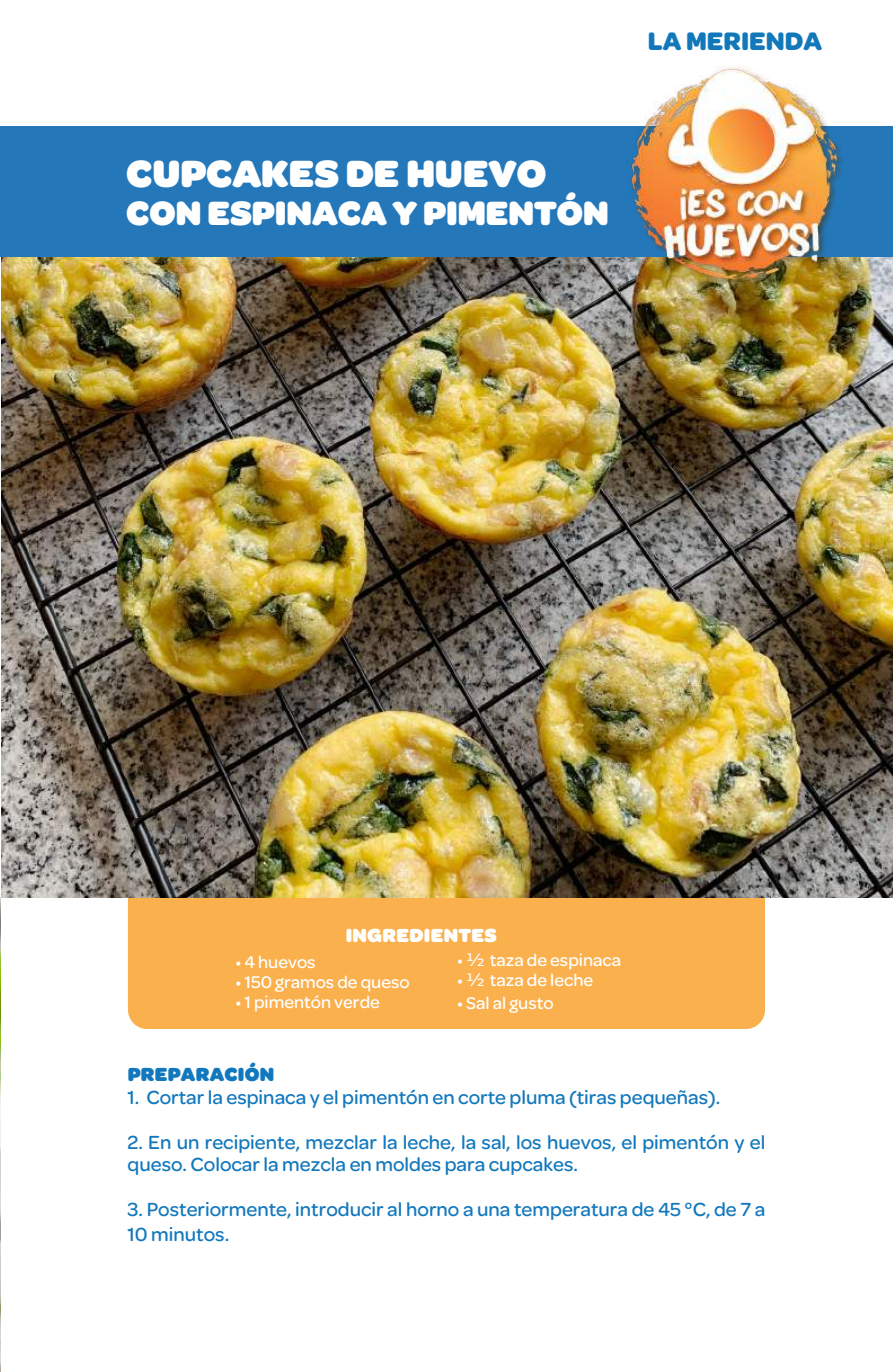
<style>
.page{position:relative;width:893px;height:1372px;background:#fff}
.page>*{position:absolute;margin:0;border:0;box-sizing:border-box;transform-origin:0 0}
.t1{font:900 40.5px "Omnes";color:#fff}
.t2{font:900 36px "Omnes";color:#fff}
.t3{font:700 27px "Omnes";color:#1278ba}
.t4{font:500 20.25px/22.5px "Omnes";color:#1278bd}
.t5{font:900 20.25px "Omnes";letter-spacing:.015em;color:#fff}
.t6{font:900 20.25px "Omnes";letter-spacing:.015em;color:#1278bd}
.t7{font:500 18px "Omnes";color:#fff}
.s1{font-family:"Montserrat"}
</style>
<div class="page">
<div style="left:128px;top:846px;width:637px;height:182px;background:#fab04d;border-radius:19px"></div>
<img style="left:2px;top:257px;width:891px;height:640px">
<div style="left:0;top:127px;width:893px;height:130px;background:#2478ba"></div>
<img style="left:584px;top:65px;width:309px;height:238px">
<img style="left:0;top:897px;width:1px;height:474px">
<h3 class="t3" style="left:648px;top:25px;width:176px">LA MERIENDA</h3>
<h1 class="t1" style="left:126px;top:150px;width:421px">CUPCAKES DE HUEVO</h1>
<h2 class="t2" style="left:126px;top:192px;width:484px">CON ESPINACA Y PIMENTÓN</h2>
<p class="t5" style="left:346px;top:923px;width:153px">INGREDIENTES</p>
<p class="t7" style="left:235px;top:951px;width:82px">• 4 huevos</p>
<p class="t7" style="left:235px;top:971px;width:176px">• 150 gramos de queso</p>
<p class="t7" style="left:235px;top:992px;width:146px">• 1 pimentón verde</p>
<p class="t7" style="left:457px;top:950px;width:166px">• <span class="s1">½</span> taza de espinaca</p>
<p class="t7" style="left:457px;top:970px;width:138px">• <span class="s1">½</span> taza de leche</p>
<p class="t7" style="left:457px;top:992px;width:98px">• Sal al gusto</p>
<p class="t6" style="left:128px;top:1062px;width:148px">PREPARACIÓN</p>
<p class="t4" style="left:128px;top:1085px;width:594px">1. Cortar la espinaca y el pimentón en corte pluma (tiras pequeñas).</p>
<p class="t4" style="left:128px;top:1130px;width:639px">2. En un recipiente, mezclar la leche, la sal, los huevos, el pimentón y el queso. Colocar la mezcla en moldes para cupcakes.</p>
<p class="t4" style="left:128px;top:1197px;width:639px;line-height:24.3px">3. Posteriormente, introducir al horno a una temperatura de 45 °C, de 7 a<br>10 minutos.</p>
</div>
